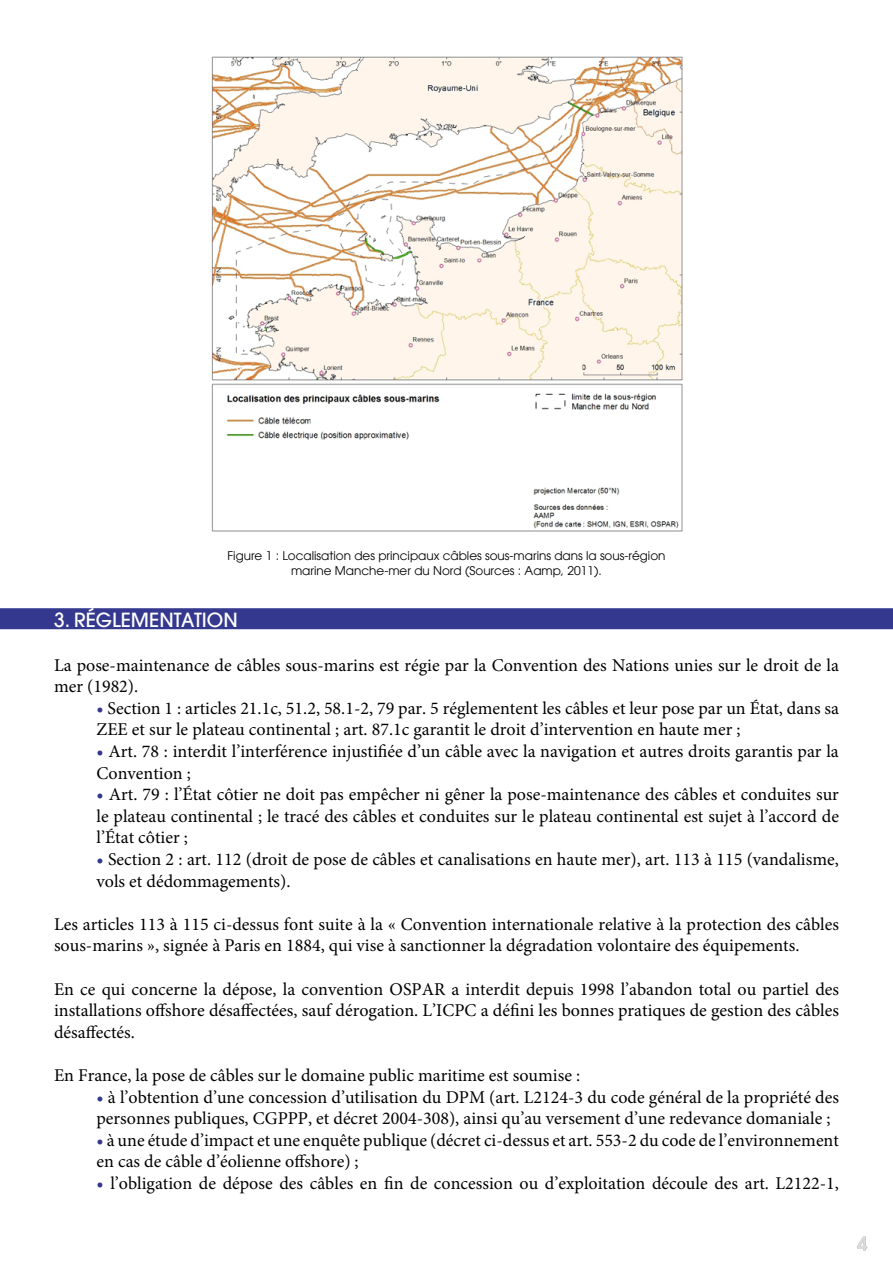
<style>
.page{position:relative;width:893px;height:1263px;background:#fff}
.page>*{position:absolute;margin:0;border:0;box-sizing:border-box;transform-origin:0 0}
.t1{font:500 19.5px "Avant Garde LT";color:#fff}
.t2{font:18px/21.6px "Minion Pro";color:#000}
.t3{font:500 18px "Avant Garde LT";color:#dadada}
.t4{font:12px/14.4px "Avant Garde LT";color:#000;text-align:center}
.s1{font-weight:700;color:#34388e}
</style>
<div class="page">
<svg style="left:857px;top:1236px;width:10px;height:15px"></svg>
<div style="left:0;top:608px;width:893px;height:21px;background:#34388e"></div>
<img style="left:211px;top:56px;width:472px;height:475px">
<p class="t4" style="left:227px;top:548px;width:440px">Figure 1 : Localisation des principaux câbles sous-marins dans la sous-région marine Manche-mer du Nord (Sources : Aamp, 2011).</p>
<p class="t1" style="left:54px;top:608px;width:185px">3. RÉGLEMENTATION</p>
<p class="t2" style="left:54px;top:654px;width:786px">La pose-maintenance de câbles sous-marins est régie par la Convention des Nations unies sur le droit de la mer (1982).</p>
<p class="t2" style="left:97px;top:697px;width:744px"><span class="s1">•</span> Section 1 : articles 21.1c, 51.2, 58.1-2, 79 par. 5 réglementent les câbles et leur pose par un État, dans sa<br>ZEE et sur le plateau continental ; art. 87.1c garantit le droit d’intervention en haute mer ;</p>
<p class="t2" style="left:97px;top:740px;width:744px"><span class="s1">•</span> Art. 78 : interdit l’interférence injustifiée d’un câble avec la navigation et autres droits garantis par la<br>Convention ;</p>
<p class="t2" style="left:97px;top:784px;width:744px;text-align:justify"><span class="s1">•</span> Art. 79 : l’État côtier ne doit pas empêcher ni gêner la pose-maintenance des câbles et conduites sur le plateau continental ; le tracé des câbles et conduites sur le plateau continental est sujet à l’accord de l’État côtier ;</p>
<p class="t2" style="left:97px;top:848px;width:744px"><span class="s1">•</span> Section 2 : art. 112 (droit de pose de câbles et canalisations en haute mer), art. 113 à 115 (vandalisme, vols et dédommagements).</p>
<p class="t2" style="left:54px;top:913px;width:786px">Les articles 113 à 115 ci-dessus font suite à la « Convention internationale relative à la protection des câbles sous-marins », signée à Paris en 1884, qui vise à sanctionner la dégradation volontaire des équipements.</p>
<p class="t2" style="left:54px;top:978px;width:787px;text-align:justify">En ce qui concerne la dépose, la convention OSPAR a interdit depuis 1998 l’abandon total ou partiel des installations offshore désaffectées, sauf dérogation. L’ICPC a défini les bonnes pratiques de gestion des câbles désaffectés.</p>
<p class="t2" style="left:54px;top:1064px;width:528px">En France, la pose de câbles sur le domaine public maritime est soumise :</p>
<p class="t2" style="left:97px;top:1086px;width:744px"><span class="s1">•</span> à l’obtention d’une concession d’utilisation du DPM (art. L2124-3 du code général de la propriété des personnes publiques, CGPPP, et décret 2004-308), ainsi qu’au versement d’une redevance domaniale ;</p>
<p class="t2" style="left:97px;top:1129px;width:744px"><span class="s1">•</span> à une étude d’impact et une enquête publique (décret ci-dessus et art. 553-2 du code de l’environnement en cas de câble d’éolienne offshore) ;</p>
<p class="t2" style="left:97px;top:1172px;width:744px"><span class="s1">•</span> l’obligation de dépose des câbles en fin de concession ou d’exploitation découle des art. L2122-1,</p>
<p class="t3" style="left:857px;top:1232px;width:11px">4</p>
</div>
